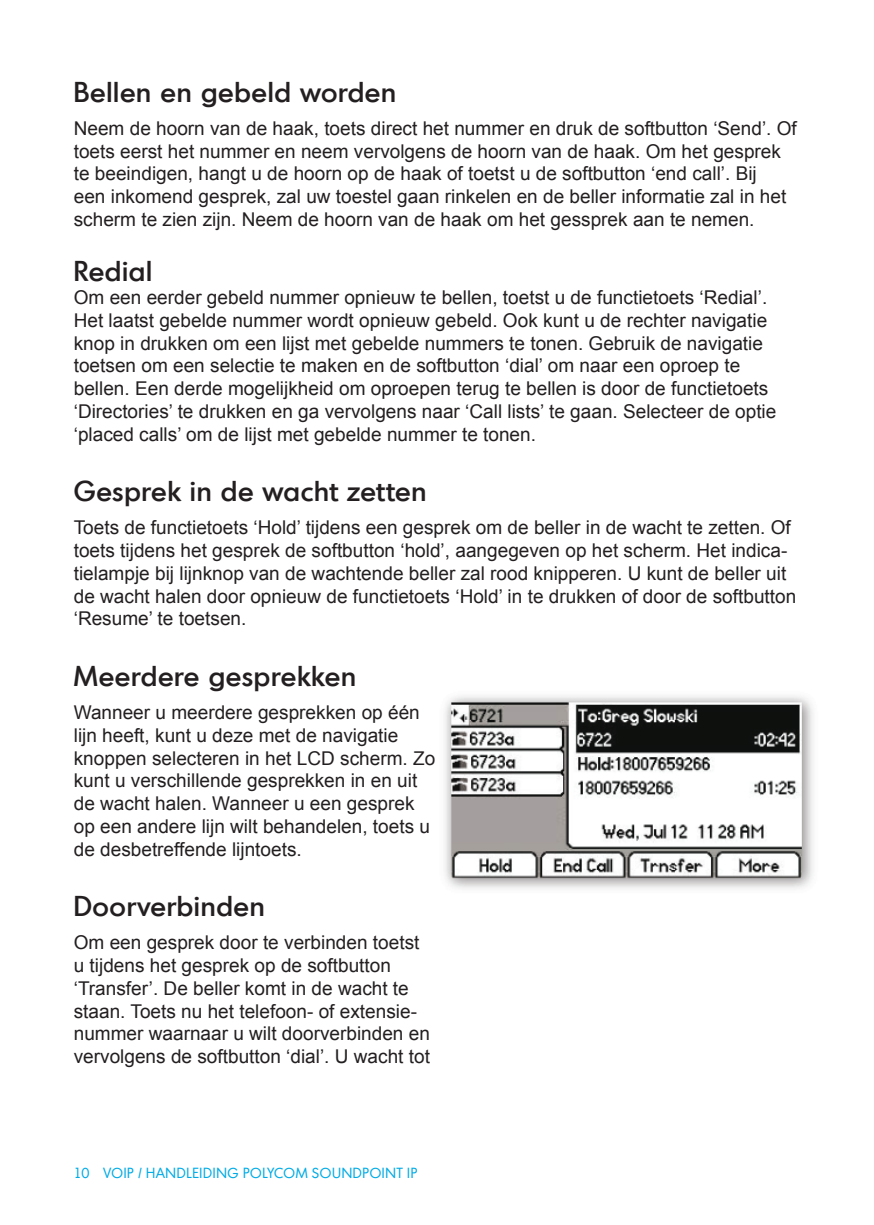
<style>
.page{position:relative;width:874px;height:1225px;background:#fff}
.page>*{position:absolute;margin:0;border:0;box-sizing:border-box;transform-origin:0 0}
.t1{font:500 28px "Montreal";letter-spacing:.025em;color:#231f20}
.t2{font:19px/22.8px "Arial";color:#231f20}
.t3{font:14px "Montreal";letter-spacing:.045em;color:#00abe5}
</style>
<div class="page">
<img style="left:445px;top:696px;width:368px;height:193px">
<h1 class="t1" style="left:74px;top:74px;width:324px">Bellen en gebeld worden</h1>
<p class="t2" style="left:74px;top:117px;width:724px">Neem de hoorn van de haak, toets direct het nummer en druk de softbutton ‘Send’. Of toets eerst het nummer en neem vervolgens de hoorn van de haak. Om het gesprek te beeindigen, hangt u de hoorn op de haak of toetst u de softbutton ‘end call’. Bij<br>een inkomend gesprek, zal uw toestel gaan rinkelen en de beller informatie zal in het scherm te zien zijn. Neem de hoorn van de haak om het gessprek aan te nemen.</p>
<h1 class="t1" style="left:74px;top:253px;width:80px">Redial</h1>
<p class="t2" style="left:74px;top:286px;width:703px">Om een eerder gebeld nummer opnieuw te bellen, toetst u de functietoets ‘Redial’.<br>Het laatst gebelde nummer wordt opnieuw gebeld. Ook kunt u de rechter navigatie knop in drukken om een lijst met gebelde nummers te tonen. Gebruik de navigatie toetsen om een selectie te maken en de softbutton ‘dial’ om naar een oproep te bellen. Een derde mogelijkheid om oproepen terug te bellen is door de functietoets ‘Directories’ te drukken en ga vervolgens naar ‘Call lists’ te gaan. Selecteer de optie ‘placed calls’ om de lijst met gebelde nummer te tonen.</p>
<h1 class="t1" style="left:74px;top:473px;width:354px">Gesprek in de wacht zetten</h1>
<p class="t2" style="left:74px;top:516px;width:723px">Toets de functietoets ‘Hold’ tijdens een gesprek om de beller in de wacht te zetten. Of toets tijdens het gesprek de softbutton ‘hold’, aangegeven op het scherm. Het indica&shy;tielampje bij lijnknop van de wachtende beller zal rood knipperen. U kunt de beller uit de wacht halen door opnieuw de functietoets ‘Hold’ in te drukken of door de softbutton ‘Resume’ te toetsen.</p>
<h1 class="t1" style="left:74px;top:658px;width:284px">Meerdere gesprekken</h1>
<p class="t2" style="left:74px;top:701px;width:363px">Wanneer u meerdere gesprekken op één lijn heeft, kunt u deze met de navigatie knoppen selecteren in het LCD scherm. Zo kunt u verschillende gesprekken in en uit de wacht halen. Wanneer u een gesprek op een andere lijn wilt behandelen, toets u de desbetreffende lijntoets.</p>
<h1 class="t1" style="left:74px;top:888px;width:192px">Doorverbinden</h1>
<p class="t2" style="left:74px;top:931px;width:357px">Om een gesprek door te verbinden toetst u tijdens het gesprek op de softbutton ‘Transfer’. De beller komt in de wacht te staan. Toets nu het telefoon- of extensie&shy;nummer waarnaar u wilt doorverbinden en vervolgens de softbutton ‘dial’. U wacht tot</p>
<p class="t3" style="left:74px;top:1163px;width:345px">10 VOIP / HANDLEIDING POLYCOM SOUNDPOINT IP</p>
</div>
